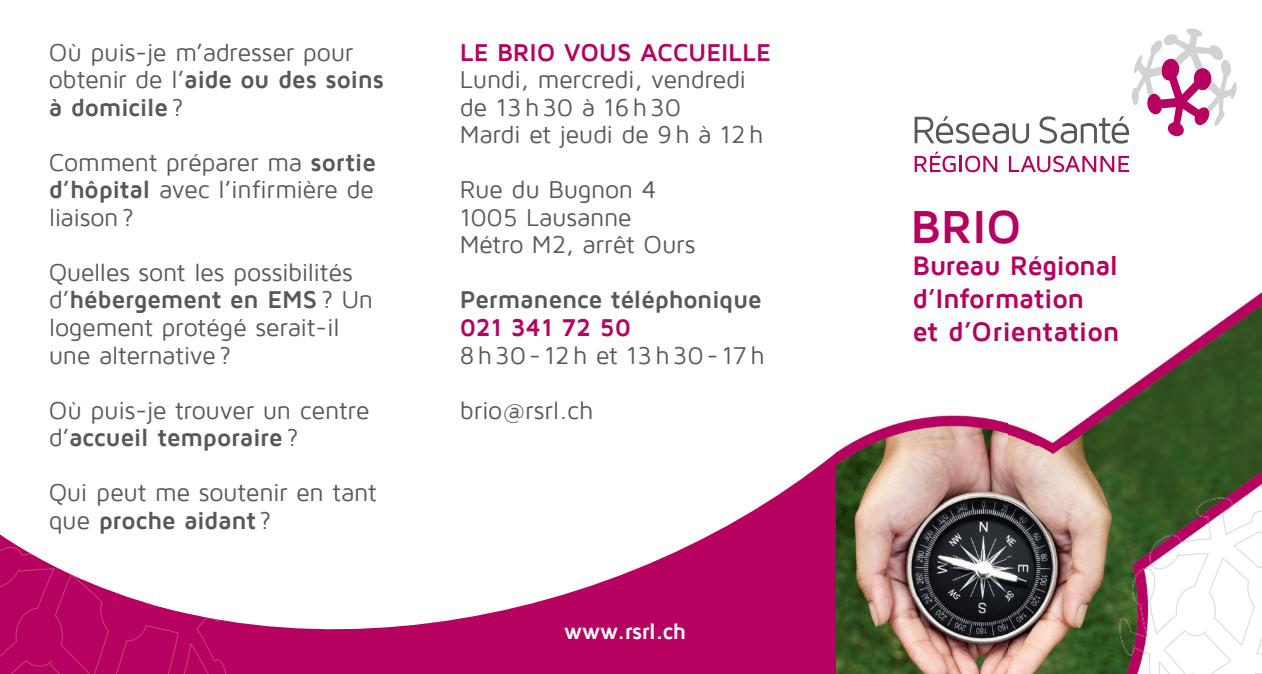
<style>
.page{position:relative;width:1262px;height:674px;background:#fff}
.page>*{position:absolute;margin:0;border:0;box-sizing:border-box;transform-origin:0 0}
.t1{font:700 47.5px "Maven Pro";color:#b70161}
.t2{font:700 27.5px/32.5px "Maven Pro";letter-spacing:-.015em;color:#b70161}
.t3{font:25px/27.5px "Maven Pro";letter-spacing:-.015em;color:#57585a}
.t4{font:700 25px "Maven Pro";letter-spacing:-.005em;color:#b70161}
.t5{font:700 25px "Maven Pro";letter-spacing:-.02em;color:#57585a}
.t6{font:700 22.5px "Maven Pro";letter-spacing:-.03em;color:#fff}
.s1{font-weight:700}
</style>
<div class="page">
<svg style="left:226px;top:453px;width:610px;height:220px"></svg>
<img style="left:836px;top:292px;width:425px;height:381px">
<img style="left:1119px;top:498px;width:95px;height:175px">
<svg style="left:0;top:534px;width:226px;height:139px"></svg>
<svg style="left:914px;top:116px;width:115px;height:27px"></svg>
<svg style="left:914px;top:152px;width:41px;height:20px"></svg>
<hr style="left:959px;top:156px;width:3px;height:16px;background:#b70161">
<svg style="left:965px;top:156px;width:32px;height:16px"></svg>
<svg style="left:1008px;top:156px;width:121px;height:16px"></svg>
<svg style="left:1039px;top:28px;width:197px;height:115px"></svg>
<p class="t3" style="left:49px;top:39px;width:337px">Où puis-je m’adresser pour obtenir de l’<span class="s1">aide ou des soins à domicile</span> ?</p>
<p class="t3" style="left:49px;top:149px;width:329px;text-align:justify">Comment préparer ma <span class="s1">sortie d’hôpital</span> avec l’infirmière de liaison ?</p>
<p class="t3" style="left:49px;top:259px;width:326px">Quelles sont les possibilités d’<span class="s1">hébergement en EMS</span> ? Un logement protégé serait-il une alternative ?</p>
<p class="t3" style="left:49px;top:396px;width:322px">Où puis-je trouver un centre d’<span class="s1">accueil temporaire</span> ?</p>
<p class="t3" style="left:49px;top:479px;width:329px">Qui peut me soutenir en tant que <span class="s1">proche aidant</span> ?</p>
<p class="t4" style="left:460px;top:39px;width:312px">LE BRIO VOUS ACCUEILLE</p>
<p class="t3" style="left:460px;top:66px;width:305px">Lundi, mercredi, vendredi de 13 h 30 à 16 h 30<br>Mardi et jeudi de 9 h à 12 h</p>
<p class="t3" style="left:460px;top:176px;width:237px">Rue du Bugnon 4<br>1005 Lausanne<br>Métro M2, arrêt Ours</p>
<p class="t5" style="left:460px;top:286px;width:303px">Permanence téléphonique</p>
<p class="t4" style="left:460px;top:314px;width:173px">021 341 72 50</p>
<p class="t3" style="left:460px;top:328px;width:306px;line-height:55px">8 h 30 - 12 h et 13 h 30 - 17 h brio@rsrl.ch</p>
<p class="t6" style="left:563px;top:619px;width:124px">www.rsrl.ch</p>
<h1 class="t1" style="left:910px;top:201px;width:113px">BRIO</h1>
<p class="t2" style="left:912px;top:250px;width:209px">Bureau Régional d’Information<br>et d’Orientation</p>
</div>
